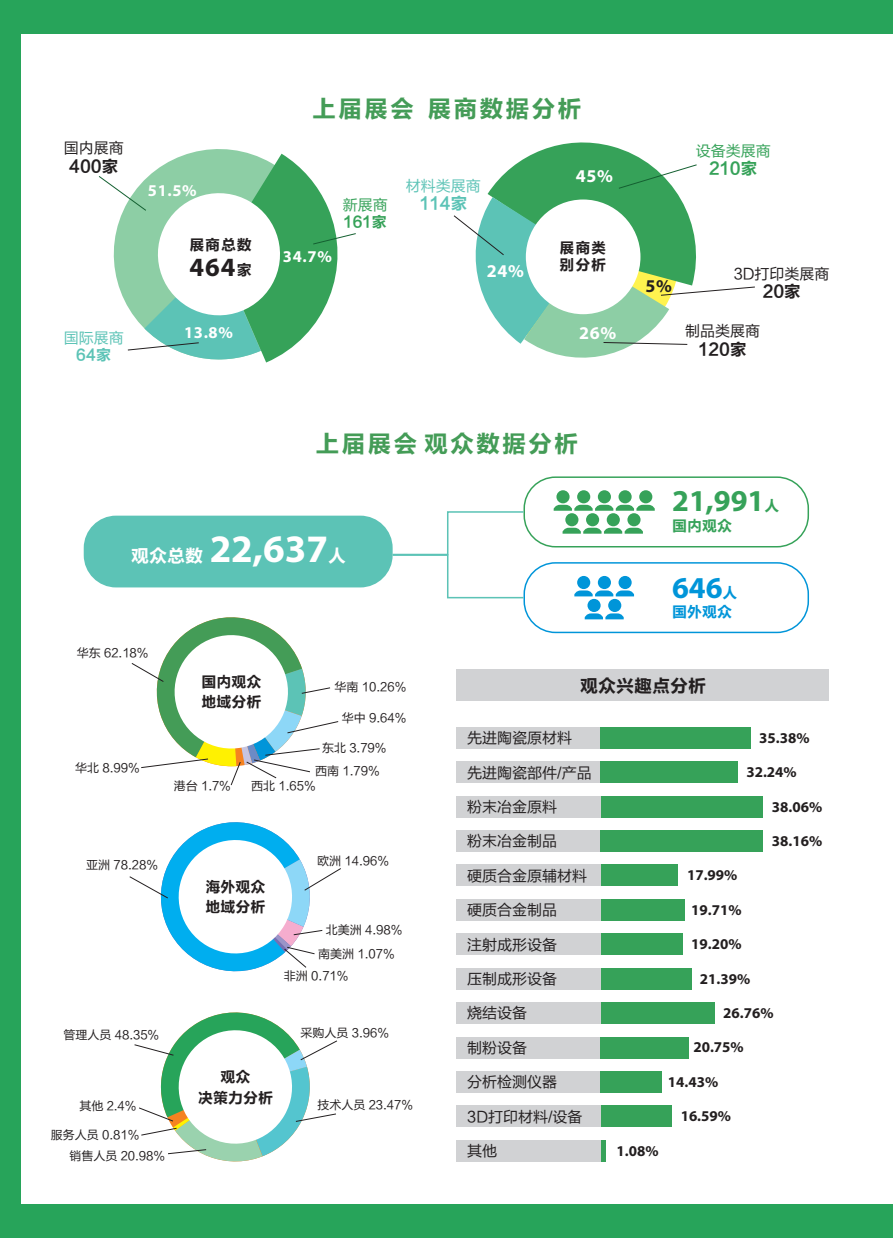
<style>
.page{position:relative;width:893px;height:1238px;background:#fff}
.page>*{position:absolute;margin:0;border:0;box-sizing:border-box;transform-origin:0 0}
.t1{font:700 39px "Myriad Pro";color:#fff}
.t2{font:700 30.45px "Myriad Pro";color:#36a259}
.t3{font:700 30.45px "Myriad Pro";color:#0095d9}
.t4{font:700 26.4px "Myriad Pro";color:#231f20}
.t5{font:24px "FZLTCHJW GB1 0";letter-spacing:.085em;color:#449c57}
.t6{font:700 18px "Myriad Pro";color:#fff}
.t7{font:18px "FZLTCHJW GB1 0";color:#231f20}
.t8{font:700 18px "Myriad Pro";color:#231f20}
.t9{font:700 16.5px "Myriad Pro";color:#fff}
.t10{font:16.5px "FZLTCHJW GB1 0";color:#231f20}
.t11{font:16.5px "FZLTCHJW GB1 0";color:#5cc3b6}
.t12{font:16.5px "FZLTCHJW GB1 0";color:#36a259}
.t13{font:15px "FZLTHJW GB1 0";color:#231f20}
.t14{font:700 15px "Myriad Pro";color:#231f20}
.t15{font:15px/20.5px "FZLTCHJW GB1 0";color:#231f20}
.t16{font:15px "FZLTHJW GB1 0";color:#5cc3b6}
.t17{font:15px "FZLTHJW GB1 0";color:#36a259}
.t18{font:15px "FZLTCHJW GB1 0";color:#36a259}
.t19{font:15px "FZLTCHJW GB1 0";color:#0095d9}
.t20{font:15px "FZLTCHJW GB1 0";color:#5cc3b6}
.t21{font:12px/23px "FZLTHJW GB1 0";color:#231f20;text-align:center}
.s1{font-family:"FZLTCHJW GB1 0";font-weight:400;font-size:15px}
.s2{font-family:"FZLTCHJW GB1 0";font-weight:400;font-size:18px}
</style>
<div class="page">
<div style="left:0;top:0;width:893px;height:1237px;background:#27a45a"></div>
<div style="left:21px;top:34px;width:872px;height:1169px;background:#fff"></div>
<svg style="left:453px;top:142px;width:302px;height:216px"></svg>
<div style="left:457px;top:669px;width:372px;height:32px;background:#d1d2d4"></div>
<div style="left:457px;top:796px;width:144px;height:21px;background:#d1d2d4"></div>
<div style="left:601px;top:796px;width:162px;height:21px;background:#36a259"></div>
<div style="left:457px;top:830px;width:146px;height:21px;background:#d1d2d4"></div>
<div style="left:601px;top:830px;width:162px;height:21px;background:#36a259"></div>
<div style="left:457px;top:864px;width:146px;height:22px;background:#d1d2d4"></div>
<div style="left:601px;top:864px;width:76px;height:22px;background:#36a259"></div>
<div style="left:457px;top:899px;width:146px;height:21px;background:#d1d2d4"></div>
<div style="left:601px;top:899px;width:84px;height:21px;background:#36a259"></div>
<div style="left:457px;top:933px;width:146px;height:21px;background:#d1d2d4"></div>
<div style="left:601px;top:933px;width:81px;height:21px;background:#36a259"></div>
<div style="left:457px;top:968px;width:146px;height:21px;background:#d1d2d4"></div>
<div style="left:601px;top:968px;width:91px;height:21px;background:#36a259"></div>
<div style="left:457px;top:1002px;width:146px;height:21px;background:#d1d2d4"></div>
<div style="left:601px;top:1002px;width:113px;height:21px;background:#36a259"></div>
<div style="left:457px;top:1036px;width:146px;height:22px;background:#d1d2d4"></div>
<div style="left:601px;top:1036px;width:88px;height:22px;background:#36a259"></div>
<div style="left:457px;top:1071px;width:146px;height:21px;background:#d1d2d4"></div>
<div style="left:601px;top:1071px;width:61px;height:21px;background:#36a259"></div>
<div style="left:457px;top:1105px;width:146px;height:21px;background:#d1d2d4"></div>
<div style="left:601px;top:1105px;width:70px;height:21px;background:#36a259"></div>
<div style="left:457px;top:1140px;width:146px;height:21px;background:#d1d2d4"></div>
<hr style="left:601px;top:1140px;width:4px;height:21px;background:#36a259">
<div style="left:84px;top:515px;width:309px;height:72px;background:#5cc3b6;border-radius:32px"></div>
<svg style="left:391px;top:476px;width:418px;height:157px"></svg>
<svg style="left:131px;top:617px;width:208px;height:169px"></svg>
<svg style="left:129px;top:822px;width:212px;height:150px"></svg>
<svg style="left:134px;top:1012px;width:203px;height:150px"></svg>
<div style="left:457px;top:727px;width:146px;height:21px;background:#d1d2d4"></div>
<div style="left:601px;top:727px;width:150px;height:21px;background:#36a259"></div>
<div style="left:457px;top:761px;width:146px;height:21px;background:#d1d2d4"></div>
<div style="left:601px;top:761px;width:137px;height:21px;background:#36a259"></div>
<svg style="left:187px;top:149px;width:95px;height:5px"></svg>
<svg style="left:98px;top:154px;width:258px;height:209px"></svg>
<p class="t13" style="left:64px;top:139px;width:61px">国内展商</p>
<h3 class="t10" style="left:69px;top:157px;width:51px">400家</h3>
<p class="t16" style="left:64px;top:329px;width:61px">国际展商</p>
<p class="t20" style="left:76px;top:346px;width:36px">64家</p>
<h3 class="t9" style="left:148px;top:184px;width:50px">51.5%</h3>
<p class="t15" style="left:189px;top:234px;width:64px">展商总数</p>
<h3 class="t4" style="left:189px;top:256px;width:64px">464<span class="s1">家</span></h3>
<h3 class="t9" style="left:184px;top:326px;width:50px">13.8%</h3>
<h3 class="t5" style="left:312px;top:96px;width:271px">上届展会 展商数据分析</h3>
<h3 class="t9" style="left:283px;top:249px;width:50px">34.7%</h3>
<p class="t17" style="left:343px;top:196px;width:46px">新展商</p>
<p class="t18" style="left:344px;top:213px;width:45px">161家</p>
<p class="t16" style="left:406px;top:177px;width:76px">材料类展商</p>
<h3 class="t11" style="left:420px;top:194px;width:49px">114家</h3>
<h3 class="t6" style="left:487px;top:263px;width:39px">24%</h3>
<h3 class="t6" style="left:576px;top:169px;width:39px">45%</h3>
<p class="t15" style="left:559px;top:239px;width:48px;line-height:17.1px">展商类别分析</p>
<h3 class="t6" style="left:579px;top:325px;width:39px">26%</h3>
<h3 class="t5" style="left:315px;top:430px;width:264px">上届展会 观众数据分析</h3>
<h1 class="t1" style="left:131px;top:533px;width:217px"><span class="s2">观众总数</span> 22,637<span class="s2">人</span></h1>
<p class="t21" style="left:77px;top:642px;width:73px">华东 62.18%</p>
<p class="t17" style="left:696px;top:142px;width:76px">设备类展商</p>
<h3 class="t12" style="left:709px;top:159px;width:50px">210家</h3>
<h3 class="t8" style="left:645px;top:278px;width:28px">5%</h3>
<p class="t13" style="left:734px;top:265px;width:97px">3D打印类展商</p>
<h3 class="t10" style="left:763px;top:282px;width:40px">20家</h3>
<p class="t13" style="left:685px;top:322px;width:76px">制品类展商</p>
<h3 class="t10" style="left:698px;top:340px;width:50px">120家</h3>
<h2 class="t2" style="left:672px;top:488px;width:109px">21,991<span class="s1">人</span></h2>
<p class="t18" style="left:672px;top:517px;width:61px">国内观众</p>
<h2 class="t3" style="left:672px;top:575px;width:67px">646<span class="s1">人</span></h2>
<p class="t19" style="left:672px;top:603px;width:61px">国外观众</p>
<p class="t21" style="left:75px;top:757px;width:66px">华北 8.99%</p>
<p class="t15" style="left:201px;top:671px;width:61px">国内观众地域分析</p>
<p class="t21" style="left:335px;top:675px;width:73px">华南 10.26%</p>
<p class="t21" style="left:342px;top:706px;width:66px">华中 9.64%</p>
<p class="t21" style="left:315px;top:736px;width:73px">东北 3.79%西南 1.79%</p>
<p class="t21" style="left:174px;top:774px;width:59px">港台 1.7%</p>
<p class="t21" style="left:251px;top:774px;width:66px">西北 1.65%</p>
<p class="t21" style="left:86px;top:853px;width:73px">亚洲 78.28%</p>
<p class="t21" style="left:317px;top:849px;width:73px">欧洲 14.96%</p>
<p class="t21" style="left:63px;top:1023px;width:97px">管理人员 48.35%</p>
<p class="t21" style="left:79px;top:1094px;width:59px">其他 2.4%</p>
<p class="t21" style="left:51px;top:1123px;width:90px">服务人员 0.81%</p>
<p class="t21" style="left:69px;top:1144px;width:97px">销售人员 20.98%</p>
<p class="t15" style="left:206px;top:876px;width:61px">海外观众地域分析</p>
<p class="t21" style="left:318px;top:918px;width:86px;line-height:24px;text-align:left;text-indent:8px">北美洲 4.98%南美洲 1.07%</p>
<p class="t21" style="left:284px;top:965px;width:66px">非洲 0.71%</p>
<p class="t15" style="left:198px;top:1066px;width:76px;text-align:center">观众<br>决策力分析</p>
<p class="t21" style="left:301px;top:1021px;width:90px">采购人员 3.96%</p>
<p class="t21" style="left:317px;top:1093px;width:97px">技术人员 23.47%</p>
<h3 class="t7" style="left:580px;top:675px;width:127px">观众兴趣点分析</h3>
<p class="t13" style="left:467px;top:729px;width:106px">先进陶瓷原材料</p>
<p class="t14" style="left:759px;top:731px;width:52px">35.38%</p>
<p class="t13" style="left:467px;top:764px;width:126px">先进陶瓷部件/产品</p>
<p class="t14" style="left:746px;top:765px;width:52px">32.24%</p>
<p class="t13" style="left:467px;top:798px;width:91px">粉末冶金原料</p>
<p class="t14" style="left:772px;top:800px;width:52px">38.06%</p>
<p class="t13" style="left:467px;top:832px;width:91px">粉末冶金制品</p>
<p class="t14" style="left:772px;top:834px;width:52px">38.16%</p>
<p class="t13" style="left:467px;top:867px;width:121px">硬质合金原辅材料</p>
<p class="t14" style="left:687px;top:869px;width:52px">17.99%</p>
<p class="t13" style="left:467px;top:901px;width:91px">硬质合金制品</p>
<p class="t14" style="left:691px;top:903px;width:52px">19.71%</p>
<p class="t13" style="left:467px;top:936px;width:91px">注射成形设备</p>
<p class="t14" style="left:691px;top:937px;width:52px">19.20%</p>
<p class="t13" style="left:467px;top:970px;width:91px">压制成形设备</p>
<p class="t14" style="left:700px;top:972px;width:52px">21.39%</p>
<p class="t13" style="left:467px;top:1004px;width:61px">烧结设备</p>
<p class="t14" style="left:723px;top:1006px;width:52px">26.76%</p>
<p class="t13" style="left:467px;top:1039px;width:61px">制粉设备</p>
<p class="t14" style="left:693px;top:1041px;width:52px">20.75%</p>
<p class="t13" style="left:467px;top:1073px;width:91px">分析检测仪器</p>
<p class="t14" style="left:668px;top:1075px;width:52px">14.43%</p>
<p class="t13" style="left:467px;top:1108px;width:117px">3D打印材料/设备</p>
<p class="t14" style="left:681px;top:1109px;width:52px">16.59%</p>
<p class="t13" style="left:467px;top:1142px;width:31px">其他</p>
<p class="t14" style="left:616px;top:1144px;width:44px">1.08%</p>
</div>
